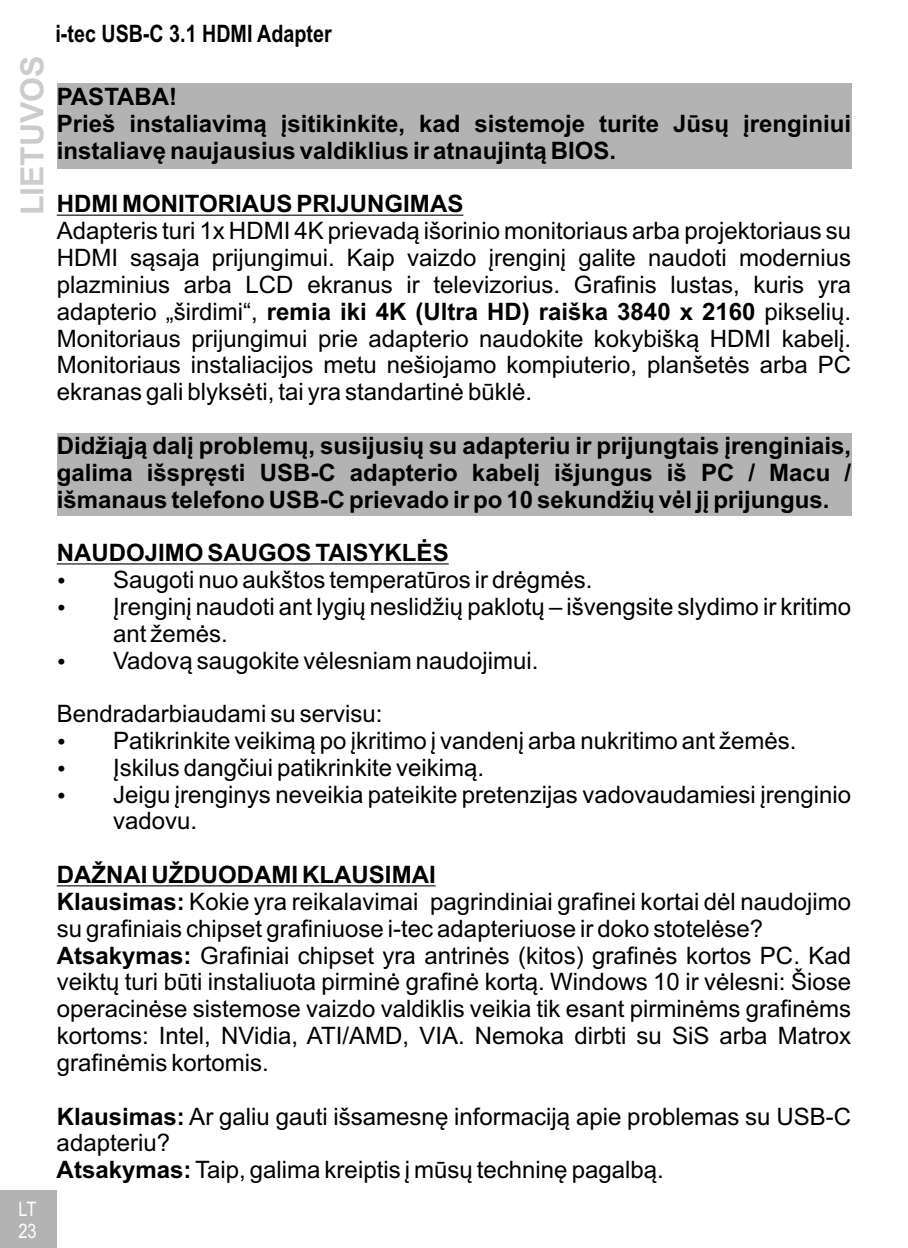
<style>
.page{position:relative;width:908px;height:1248px;background:#fff}
.page>*{position:absolute;margin:0;border:0;box-sizing:border-box;transform-origin:0 0}
.t1{font:700 32px "Arial";color:#ccc}
.t2{font:24px/26.8px "Arial";color:#000}
.t3{font:700 24px/26.8px "Arial";color:#000}
.t4{font:700 24px "Arial Narrow";color:#000}
.t5{font:20.4px "Wingdings";color:#000}
.t6{font:20px/22.8px "Arial Narrow";color:#fff}
.s1{font-weight:700}
</style>
<div class="page">
<div style="left:57px;top:433px;width:794px;height:83px;background:#b3b3b3"></div>
<div style="left:57px;top:83px;width:794px;height:86px;background:#b3b3b3"></div>
<hr style="left:57px;top:214px;width:406px;height:2px;background:#000">
<hr style="left:57px;top:563px;width:391px;height:1px;background:#000">
<hr style="left:57px;top:885px;width:378px;height:1px;background:#000">
<div style="left:0;top:1190px;width:57px;height:57px;background:#b3b3b3"></div>
<h1 class="t1" style="left:20px;top:215px;width:162px;rotate:-90deg">LIETUVOS</h1>
<p class="t6" style="left:18px;top:1198px;width:20px">LT<br>23</p>
<p class="t4" style="left:55px;top:24px;width:277px">i-tec USB-C 3.1 HDMI Adapter</p>
<p class="t3" style="left:57px;top:85px;width:795px">PASTABA!<br>Prieš instaliavimą įsitikinkite, kad sistemoje turite Jūsų įrenginiui instaliavę naujausius valdiklius ir atnaujintą BIOS.</p>
<p class="t3" style="left:57px;top:193px;width:408px">HDMI MONITORIAUS PRIJUNGIMAS</p>
<p class="t2" style="left:57px;top:220px;width:795px;text-align:justify">Adapteris turi 1x HDMI 4K prievadą išorinio monitoriaus arba projektoriaus su HDMI sąsaja prijungimui. Kaip vaizdo įrenginį galite naudoti modernius plazminius arba LCD ekranus ir televizorius. Grafinis lustas, kuris yra adapterio „širdimi“, <span class="s1">remia iki 4K (Ultra HD) raiška 3840 x 2160</span> pikselių.<br>Monitoriaus prijungimui prie adapterio naudokite kokybišką HDMI kabelį.<br>Monitoriaus instaliacijos metu nešiojamo kompiuterio, planšetės arba PC ekranas gali blyksėti, tai yra standartinė būklė.</p>
<p class="t3" style="left:57px;top:434px;width:795px;text-align:justify">Didžiąją dalį problemų, susijusių su adapteriu ir prijungtais įrenginiais, galima išspręsti USB-C adapterio kabelį išjungus iš PC / Macu / išmanaus telefono USB-C prievado ir po 10 sekundžių vėl jį prijungus.</p>
<p class="t3" style="left:57px;top:541px;width:393px">NAUDOJIMO SAUGOS TAISYKLĖS</p>
<p class="t2" style="left:113px;top:568px;width:739px">Saugoti nuo aukštos temperatūros ir drėgmės.<br>Įrenginį naudoti ant lygių neslidžių paklotų – išvengsite slydimo ir kritimo</p>
<p class="t5" style="left:57px;top:652px;width:63px">•</p>
<p class="t2" style="left:113px;top:622px;width:427px">ant žemės.<br>Vadovą saugokite vėlesniam naudojimui.</p>
<p class="t2" style="left:57px;top:702px;width:327px">Bendradarbiaudami su servisu:</p>
<p class="t2" style="left:113px;top:729px;width:684px">Patikrinkite veikimą po įkritimo į vandenį arba nukritimo ant žemės.</p>
<p class="t5" style="left:57px;top:786px;width:63px">•</p>
<p class="t2" style="left:113px;top:756px;width:739px">Įskilus dangčiui patikrinkite veikimą.<br>Jeigu įrenginys neveikia pateikite pretenzijas vadovaudamiesi įrenginio vadovu.</p>
<p class="t2" style="left:57px;top:863px;width:795px"><span class="s1">DAŽNAI UŽDUODAMI KLAUSIMAI<br>Klausimas:</span> Kokie yra reikalavimai pagrindiniai grafinei kortai dėl naudojimo su grafiniais chipset grafiniuose i-tec adapteriuose ir doko stotelėse?<br><span class="s1">Atsakymas:</span> Grafiniai chipset yra antrinės (kitos) grafinės kortos PC. Kad veiktų turi būti instaliuota pirminė grafinė kortą. Windows 10 ir vėlesni: Šiose operacinėse sistemose vaizdo valdiklis veikia tik esant pirminėms grafinėms kortoms: Intel, NVidia, ATI/AMD, VIA. Nemoka dirbti su SiS arba Matrox grafinėmis kortomis.</p>
<p class="t2" style="left:57px;top:1104px;width:795px"><span class="s1">Klausimas:</span> Ar galiu gauti išsamesnę informaciją apie problemas su USB-C adapteriu?<br><span class="s1">Atsakymas:</span>Taip, galima kreiptis į mūsų techninę pagalbą.</p>
</div>
